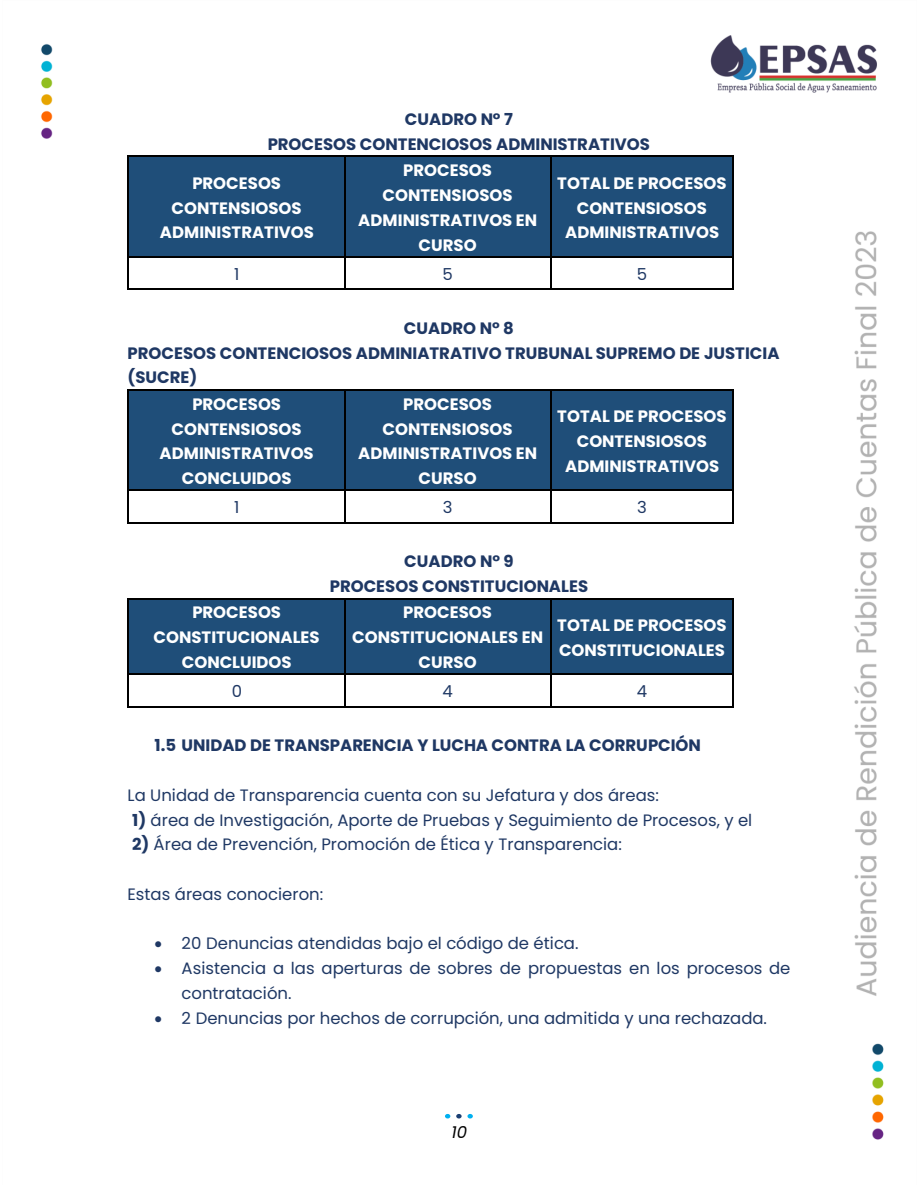
<style>
.page{position:relative;width:918px;height:1188px;background:#fff}
.page>*{position:absolute;margin:0;border:0;box-sizing:border-box;transform-origin:0 0}
.t1{font:16.5px/24.6px "Poppins";letter-spacing:-.005em;color:#1f3864}
.t2{font:700 16.5px/24.8px "Poppins";color:#fff;text-align:center}
.t3{font:700 16.5px/24.8px "Poppins";color:#1f3864;text-align:center}
.t4{font:italic 16.5px "Poppins";color:#000}
.s1{font-weight:700}
</style>
<div class="page">
<img style="left:41px;top:35px;width:843px;height:1105px">
<img style="left:434px;top:1119px;width:50px;height:21px">
<svg style="left:445px;top:1114px;width:5px;height:5px"></svg>
<svg style="left:456px;top:1114px;width:17px;height:5px"></svg>
<div style="left:129px;top:157px;width:216px;height:99px;background:#1f4e79"></div>
<div style="left:345px;top:157px;width:205px;height:99px;background:#1f4e79"></div>
<div style="left:551px;top:157px;width:182px;height:99px;background:#1f4e79"></div>
<hr style="left:129px;top:156px;width:216px;height:1px;background:#000">
<hr style="left:346px;top:156px;width:204px;height:1px;background:#000">
<hr style="left:551px;top:156px;width:181px;height:1px;background:#000">
<hr style="left:127px;top:157px;width:2px;height:99px;background:#000">
<hr style="left:345px;top:157px;width:1px;height:99px;background:#000">
<hr style="left:550px;top:157px;width:1px;height:99px;background:#000">
<hr style="left:732px;top:157px;width:2px;height:99px;background:#000">
<hr style="left:129px;top:256px;width:216px;height:2px;background:#000">
<hr style="left:346px;top:256px;width:204px;height:2px;background:#000">
<hr style="left:551px;top:256px;width:181px;height:2px;background:#000">
<hr style="left:127px;top:258px;width:2px;height:31px;background:#000">
<hr style="left:129px;top:289px;width:216px;height:1px;background:#000">
<hr style="left:345px;top:258px;width:1px;height:31px;background:#000">
<hr style="left:346px;top:289px;width:204px;height:1px;background:#000">
<hr style="left:550px;top:258px;width:1px;height:31px;background:#000">
<hr style="left:551px;top:289px;width:181px;height:1px;background:#000">
<hr style="left:732px;top:258px;width:2px;height:31px;background:#000">
<div style="left:129px;top:391px;width:216px;height:99px;background:#1f4e79"></div>
<div style="left:345px;top:391px;width:205px;height:99px;background:#1f4e79"></div>
<div style="left:551px;top:391px;width:182px;height:99px;background:#1f4e79"></div>
<hr style="left:129px;top:389px;width:216px;height:2px;background:#000">
<hr style="left:346px;top:389px;width:204px;height:2px;background:#000">
<hr style="left:551px;top:389px;width:181px;height:2px;background:#000">
<hr style="left:127px;top:391px;width:2px;height:99px;background:#000">
<hr style="left:345px;top:391px;width:1px;height:99px;background:#000">
<hr style="left:550px;top:391px;width:1px;height:99px;background:#000">
<hr style="left:732px;top:391px;width:2px;height:99px;background:#000">
<hr style="left:129px;top:490px;width:216px;height:1px;background:#000">
<hr style="left:346px;top:490px;width:204px;height:1px;background:#000">
<hr style="left:551px;top:490px;width:181px;height:1px;background:#000">
<hr style="left:127px;top:491px;width:2px;height:31px;background:#000">
<hr style="left:129px;top:522px;width:216px;height:2px;background:#000">
<hr style="left:345px;top:491px;width:1px;height:31px;background:#000">
<hr style="left:346px;top:522px;width:204px;height:2px;background:#000">
<hr style="left:550px;top:491px;width:1px;height:31px;background:#000">
<hr style="left:551px;top:522px;width:181px;height:2px;background:#000">
<hr style="left:732px;top:491px;width:2px;height:31px;background:#000">
<div style="left:129px;top:600px;width:216px;height:74px;background:#1f4e79"></div>
<div style="left:345px;top:600px;width:205px;height:74px;background:#1f4e79"></div>
<div style="left:551px;top:600px;width:182px;height:74px;background:#1f4e79"></div>
<hr style="left:129px;top:598px;width:216px;height:2px;background:#000">
<hr style="left:346px;top:598px;width:204px;height:2px;background:#000">
<hr style="left:551px;top:598px;width:181px;height:2px;background:#000">
<hr style="left:127px;top:600px;width:2px;height:74px;background:#000">
<hr style="left:345px;top:600px;width:1px;height:74px;background:#000">
<hr style="left:550px;top:600px;width:1px;height:74px;background:#000">
<hr style="left:732px;top:600px;width:2px;height:74px;background:#000">
<hr style="left:129px;top:674px;width:216px;height:1px;background:#000">
<hr style="left:346px;top:674px;width:204px;height:1px;background:#000">
<hr style="left:551px;top:674px;width:181px;height:1px;background:#000">
<hr style="left:127px;top:675px;width:2px;height:31px;background:#000">
<hr style="left:129px;top:706px;width:216px;height:2px;background:#000">
<hr style="left:345px;top:675px;width:1px;height:31px;background:#000">
<hr style="left:346px;top:706px;width:204px;height:2px;background:#000">
<hr style="left:550px;top:675px;width:1px;height:31px;background:#000">
<hr style="left:551px;top:706px;width:181px;height:2px;background:#000">
<hr style="left:732px;top:675px;width:2px;height:31px;background:#000">
<p class="t3" style="left:268px;top:107px;width:384px">CUADRO N° 7<br>PROCESOS CONTENCIOSOS ADMINISTRATIVOS</p>
<p class="t2" style="left:160px;top:171px;width:156px">PROCESOS<br>CONTENSIOSOS<br>ADMINISTRATIVOS</p>
<p class="t2" style="left:358px;top:158px;width:181px">PROCESOS<br>CONTENSIOSOS<br>ADMINISTRATIVOS EN<br>CURSO</p>
<p class="t2" style="left:557px;top:171px;width:171px">TOTAL DE PROCESOS<br>CONTENSIOSOS<br>ADMINISTRATIVOS</p>
<p class="t1" style="left:234px;top:262px;width:7px">1</p>
<p class="t1" style="left:443px;top:262px;width:12px">5</p>
<p class="t1" style="left:637px;top:262px;width:12px">5</p>
<p class="t3" style="left:128px;top:316px;width:653px;text-align:left;text-indent:276px">CUADRO N° 8<br>PROCESOS CONTENCIOSOS ADMINIATRATIVO TRUBUNAL SUPREMO DE JUSTICIA (SUCRE)</p>
<p class="t2" style="left:160px;top:392px;width:156px">PROCESOS<br>CONTENSIOSOS<br>ADMINISTRATIVOS<br>CONCLUIDOS</p>
<p class="t2" style="left:358px;top:392px;width:181px">PROCESOS<br>CONTENSIOSOS<br>ADMINISTRATIVOS EN<br>CURSO</p>
<p class="t2" style="left:557px;top:404px;width:171px">TOTAL DE PROCESOS<br>CONTENSIOSOS<br>ADMINISTRATIVOS</p>
<p class="t1" style="left:234px;top:495px;width:7px">1</p>
<p class="t1" style="left:443px;top:495px;width:11px">3</p>
<p class="t1" style="left:637px;top:495px;width:11px">3</p>
<p class="t3" style="left:330px;top:549px;width:260px">CUADRO N° 9<br>PROCESOS CONSTITUCIONALES</p>
<p class="t2" style="left:154px;top:600px;width:168px">PROCESOS<br>CONSTITUCIONALES<br>CONCLUIDOS</p>
<p class="t2" style="left:352px;top:600px;width:193px">PROCESOS<br>CONSTITUCIONALES EN<br>CURSO</p>
<p class="t2" style="left:557px;top:613px;width:171px;text-align:left">TOTAL DE PROCESOS<br>CONSTITUCIONALES</p>
<p class="t1" style="left:232px;top:679px;width:12px">0</p>
<p class="t1" style="left:443px;top:679px;width:12px">4</p>
<p class="t1" style="left:637px;top:679px;width:12px">4</p>
<p class="t3" style="left:155px;top:733px;width:548px">1.5 UNIDAD DE TRANSPARENCIA Y LUCHA CONTRA LA CORRUPCIÓN</p>
<p class="t1" style="left:128px;top:783px;width:533px">La Unidad de Transparencia cuenta con su Jefatura y dos áreas:</p>
<p class="t1" style="left:132px;top:808px;width:622px"><span class="s1">1)</span> área de Investigación, Aporte de Pruebas y Seguimiento de Procesos, y el</p>
<p class="t1" style="left:132px;top:832px;width:491px"><span class="s1">2)</span> Área de Prevención, Promoción de Ética y Transparencia:</p>
<p class="t1" style="left:128px;top:882px;width:197px">Estas áreas conocieron:</p>
<p class="t1" style="left:155px;top:931px;width:425px">• 20 Denuncias atendidas bajo el código de ética.</p>
<p class="t1" style="left:182px;top:956px;width:610px;text-indent:-27px">• Asistencia a las aperturas de sobres de propuestas en los procesos de contratación.</p>
<p class="t1" style="left:155px;top:1006px;width:614px">• 2 Denuncias por hechos de corrupción, una admitida y una rechazada.</p>
<p class="t4" style="left:451px;top:1123px;width:17px">10</p>
</div>
